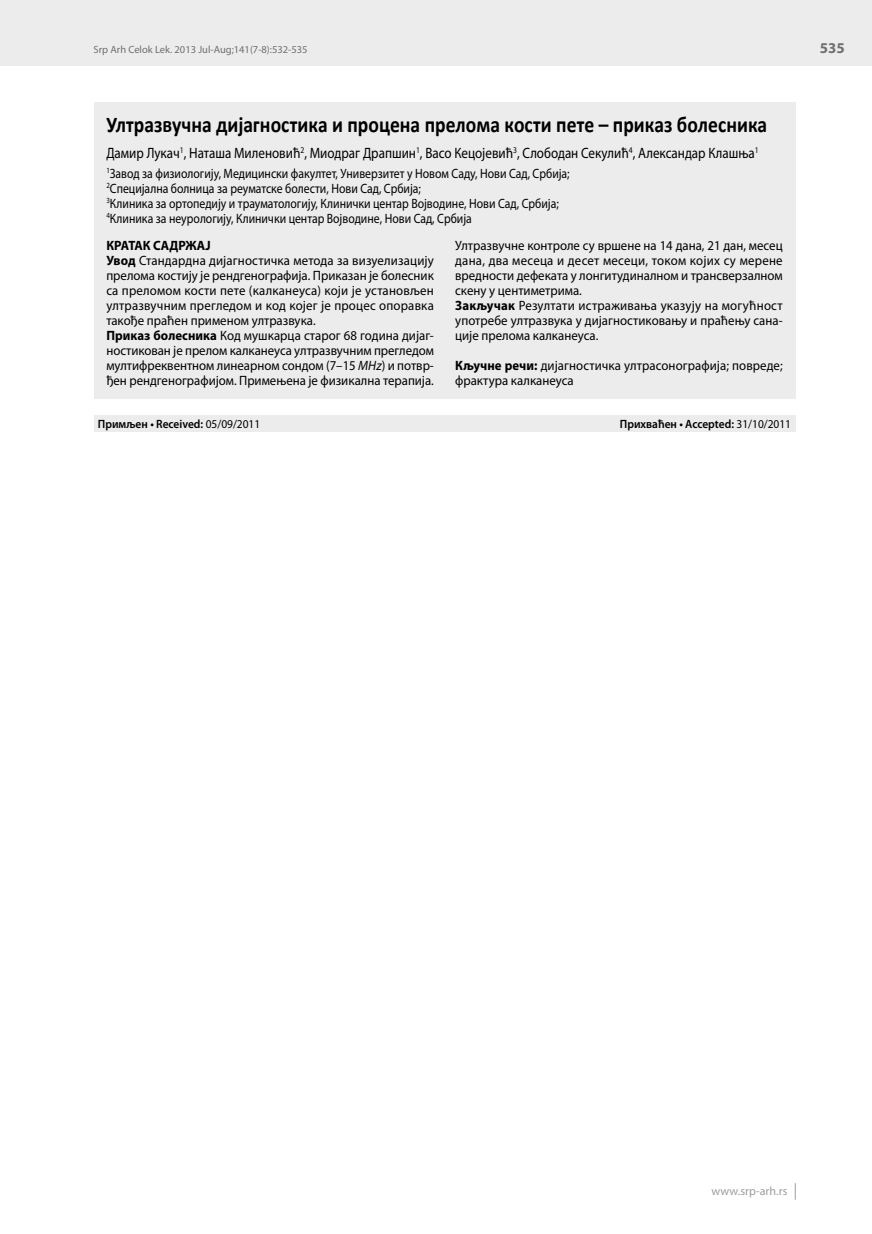
<style>
.page{position:relative;width:872px;height:1234px;background:#fff}
.page>*{position:absolute;margin:0;border:0;box-sizing:border-box;transform-origin:0 0}
.t1{font:700 22.5px "Calibri";color:#000;scale:.87 1}
.t2{font:15px "Myriad Pro";color:#000;scale:.87 1}
.t3{font:700 15px "Myriad Pro";color:#6f6f6e}
.t4{font:13.5px/15px "Myriad Pro";color:#000;scale:.95 1}
.t5{font:13.5px/15px "Myriad Pro";color:#000;scale:.87 1}
.t6{font:600 12px "Myriad Pro";color:#000;scale:.95 1}
.t7{font:12px "Myriad Pro";letter-spacing:.005em;color:#9c9d9d}
.t8{font:10.5px "Myriad Pro";color:#6f6f6e}
.s1{font-weight:700}
.s2{font-style:italic}
.s3{font-weight:400}
</style>
<div class="page">
<div style="left:0;top:0;width:872px;height:66px;background:#ececed"></div>
<svg style="left:795px;top:1183px;width:1px;height:16px"></svg>
<div style="left:94px;top:102px;width:701px;height:296px;background:#ececed"></div>
<div style="left:94px;top:415px;width:701px;height:16px;background:#ececed"></div>
<p class="t8" style="left:94px;top:44px;width:216px">Srp Arh Celok Lek. 2013 Jul-Aug;141(7-8):532-535</p>
<p class="t3" style="left:820px;top:40px;width:26px">535</p>
<h1 class="t1" style="left:106px;top:110px;width:761px">Ултразвучна дијагностика и процена прелома кости пете – приказ болесника</h1>
<p class="t2" style="left:106px;top:145px;width:751px">Дамир Лукач<sup>1</sup>, Наташа Миленовић<sup>2</sup>, Миодраг Драпшин<sup>1</sup>, Васо Кецојевић<sup>3</sup>, Слободан Секулић<sup>4</sup>, Александар Клашња<sup>1</sup></p>
<p class="t5" style="left:106px;top:166px;width:534px"><sup>1</sup>Завод за физиологију, Медицински факултет, Универзитет у Новом Саду, Нови Сад, Србија; <sup>2</sup>Специјална болница за реуматске болести, Нови Сад, Србија;<br><sup>3</sup>Клиника за ортопедију и трауматологију, Клинички центар Војводине, Нови Сад, Србија; <sup>4</sup>Клиника за неурологију, Клинички центар Војводине, Нови Сад, Србија</p>
<p class="t4" style="left:106px;top:238px;width:346px"><span class="s1">КРАТАК САДРЖАЈ<br>Увод</span> Стандардна дијагностичка метода за визуелизацију прелома костију је рендгенографија. Приказан је болесник са преломом кости пете (калканеуса) који је установљен ултразвучним прегледом и код којег је процес опоравка такође праћен применом ултразвука.<br><span class="s1">Приказ болесника</span> Код мушкарца старог 68 година дијаг&shy;ностикован је прелом калканеуса ултразвучним прегледом мултифреквентном линеарном сондом (7–15 <span class="s2">МHz</span>) и потвр&shy;ђен рендгенографијом. Примењена је физикална терапија.</p>
<p class="t4" style="left:455px;top:238px;width:346px">Ултразвучне контроле су вршене на 14 дана, 21 дан, месец дана, два месеца и десет месеци, током којих су мерене вредности дефеката у лонгитудиналном и трансверзалном скену у центиметрима.<br><span class="s1">Закључак</span> Резултати истраживања указују на могућност употребе ултразвука у дијагностиковању и праћењу сана&shy;ције прелома калканеуса.</p>
<p class="t4" style="left:455px;top:358px;width:346px"><span class="s1">Кључне речи:</span> дијагностичка ултрасонографија; повреде; фрактура калканеуса</p>
<p class="t6" style="left:98px;top:417px;width:173px">Примљен • Received: <span class="s3">05/09/2011</span></p>
<p class="t6" style="left:620px;top:417px;width:182px">Прихваћен • Accepted: <span class="s3">31/10/2011</span></p>
<p class="t7" style="left:711px;top:1184px;width:77px">www.srp-arh.rs</p>
</div>
